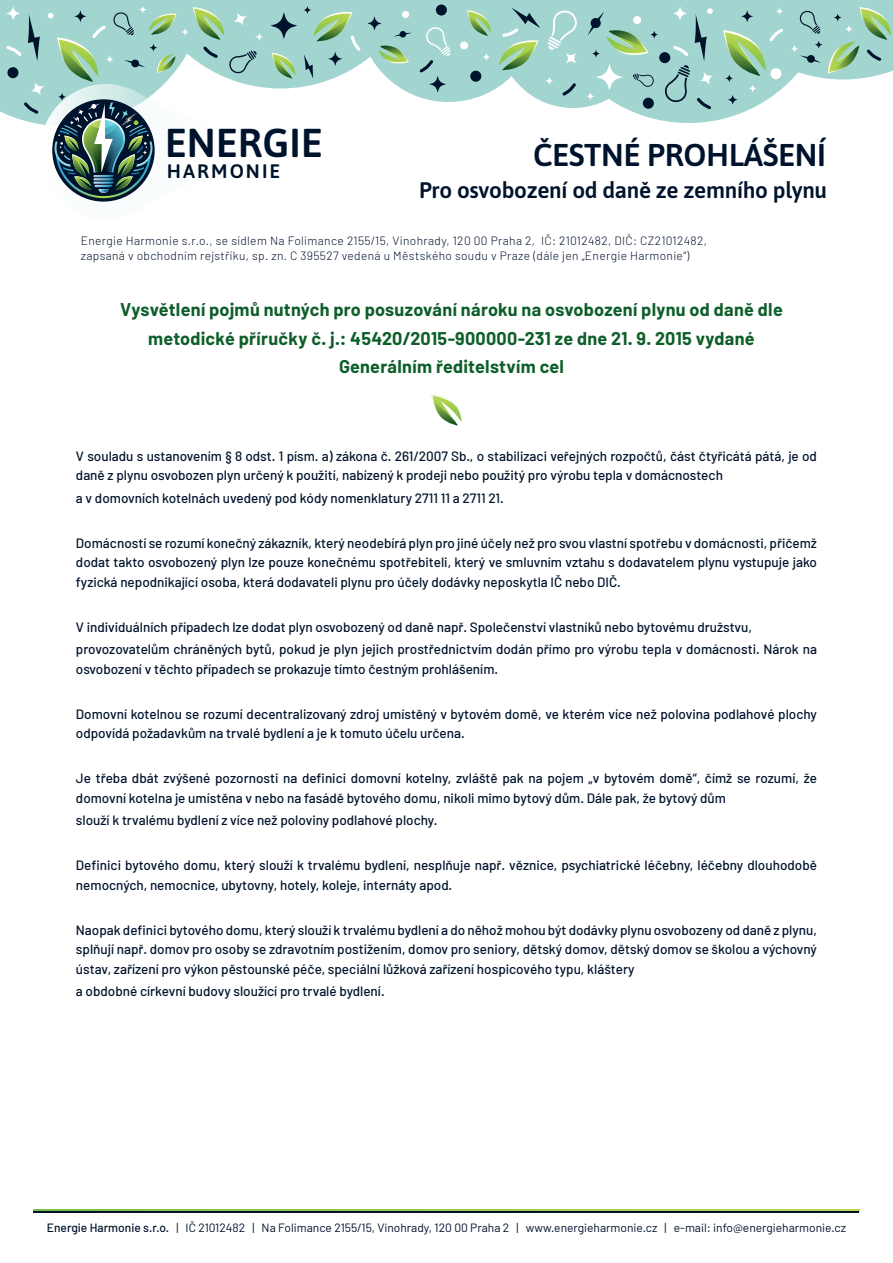
<style>
.page{position:relative;width:893px;height:1263px;background:#fff}
.page>*{position:absolute;margin:0;border:0;box-sizing:border-box;transform-origin:0 0}
.t1{font:600 40.35px "Asap";color:#00132c}
.t2{font:600 31.5px "Asap";letter-spacing:-.015em;color:#00132c}
.t3{font:600 22.5px "Asap";letter-spacing:-.015em;color:#00132c}
.t4{font:600 19.5px "Asap";letter-spacing:.105em;color:#00132c}
.t5{font:700 18px/28.5px "Barlow";letter-spacing:.015em;color:#0d5e29;text-align:center}
.t6{font:500 13.5px/19.5px "Barlow";color:#00132c}
.t7{font:300 12px/15px "Barlow";letter-spacing:.03em;color:#00132c}
.t8{font:12px "Barlow";color:#00132c}
.s1{font-weight:500}
</style>
<div class="page">
<svg style="left:34px;top:1209px;width:825px;height:2px;background:#99cb4a"></svg>
<hr style="left:34px;top:1211px;width:825px;height:1px;background:#00132c">
<svg style="left:0;top:0;width:893px;height:123px;fill:#a3d5d0"></svg>
<div style="left:402px;top:11px;width:7px;height:7px;background:#fff;border-radius:50%"></div>
<div style="left:470px;top:71px;width:11px;height:11px;background:#00132c;border-radius:50%"></div>
<div style="left:436px;top:4px;width:11px;height:12px;background:#00132c;border-radius:50%"></div>
<div style="left:460px;top:41px;width:8px;height:8px;background:#fff;border-radius:50%"></div>
<svg style="left:393px;top:31px;width:19px;height:7px"></svg>
<svg style="left:270px;top:12px;width:27px;height:27px"></svg>
<svg style="left:367px;top:16px;width:15px;height:15px"></svg>
<svg style="left:482px;top:53px;width:8px;height:8px"></svg>
<svg style="left:545px;top:77px;width:8px;height:8px"></svg>
<svg style="left:562px;top:83px;width:14px;height:13px"></svg>
<svg style="left:272px;top:53px;width:23px;height:25px"></svg>
<svg style="left:467px;top:10px;width:24px;height:26px"></svg>
<svg style="left:378px;top:46px;width:31px;height:18px"></svg>
<svg style="left:303px;top:6px;width:58px;height:72px;background:#a0cdbd"></svg>
<svg style="left:499px;top:8px;width:41px;height:63px;background:#99c6ae"></svg>
<svg style="left:547px;top:9px;width:31px;height:54px;background:#b1dbd7"></svg>
<svg style="left:419px;top:26px;width:32px;height:67px;background:#9ecbc8"></svg>
<svg style="left:741px;top:10px;width:12px;height:12px"></svg>
<svg style="left:776px;top:7px;width:7px;height:8px"></svg>
<svg style="left:723px;top:29px;width:60px;height:76px;background:#a5d0ba"></svg>
<svg style="left:586px;top:6px;width:127px;height:103px;background:#9ccac3"></svg>
<svg style="left:791px;top:7px;width:100px;height:66px;background:#9bcab9"></svg>
<svg style="left:6px;top:6px;width:257px;height:196px"></svg>
<svg style="left:431px;top:394px;width:31px;height:31px"></svg>
<h1 class="t1" style="left:165px;top:114px;width:160px">ENERGIE</h1>
<h3 class="t4" style="left:167px;top:157px;width:115px">HARMONIE</h3>
<h2 class="t2" style="left:533px;top:133px;width:294px">ČESTNÉ PROHLÁŠENÍ</h2>
<h3 class="t3" style="left:419px;top:174px;width:410px">Pro osvobození od daně ze zemního plynu</h3>
<p class="t7" style="left:81px;top:233px;width:628px">Energie Harmonie s.r.o., se sídlem Na Folimance 2155/15, Vinohrady, 120 00 Praha 2, IČ: 21012482, DIČ: CZ21012482, zapsaná v obchodním rejstříku, sp. zn. C 395527 vedená u Městského soudu v Praze (dále jen „Energie Harmonie“)</p>
<h3 class="t5" style="left:120px;top:295px;width:664px">Vysvětlení pojmů nutných pro posuzování nároku na osvobození plynu od daně dle metodické příručky č. j.: 45420/2015-900000-231 ze dne 21. 9. 2015 vydané<br>Generálním ředitelstvím cel</h3>
<p class="t6" style="left:76px;top:446px;width:743px">V souladu s ustanovením § 8 odst. 1 písm. a) zákona č. 261/2007 Sb., o stabilizaci veřejných rozpočtů, část čtyřicátá pátá, je od daně z plynu osvobozen plyn určený k použití, nabízený k prodeji nebo použitý pro výrobu tepla v domácnostech</p>
<p class="t6" style="left:76px;top:488px;width:429px">a v domovních kotelnách uvedený pod kódy nomenklatury 2711 11 a 2711 21.</p>
<p class="t6" style="left:76px;top:533px;width:743px;text-align:justify">Domácností se rozumí konečný zákazník, který neodebírá plyn pro jiné účely než pro svou vlastní spotřebu v domácnosti, přičemž dodat takto osvobozený plyn lze pouze konečnému spotřebiteli, který ve smluvním vztahu s dodavatelem plynu vystupuje jako fyzická nepodnikající osoba, která dodavateli plynu pro účely dodávky neposkytla IČ nebo DIČ.</p>
<p class="t6" style="left:76px;top:615px;width:743px;line-height:22.5px">V individuálních případech lze dodat plyn osvobozený od daně např. Společenství vlastníků nebo bytovému družstvu, provozovatelům chráněných bytů, pokud je plyn jejich prostřednictvím dodán přímo pro výrobu tepla v domácnosti. Nárok na</p>
<p class="t6" style="left:76px;top:659px;width:424px">osvobození v těchto případech se prokazuje tímto čestným prohlášením.</p>
<p class="t6" style="left:76px;top:704px;width:742px">Domovní kotelnou se rozumí decentralizovaný zdroj umístěný v bytovém domě, ve kterém více než polovina podlahové plochy odpovídá požadavkům na trvalé bydlení a je k tomuto účelu určena.</p>
<p class="t6" style="left:76px;top:768px;width:743px">Je třeba dbát zvýšené pozornosti na definici domovní kotelny, zvláště pak na pojem „v bytovém domě“, čímž se rozumí, že domovní kotelna je umístěna v nebo na fasádě bytového domu, nikoli mimo bytový dům. Dále pak, že bytový dům</p>
<p class="t6" style="left:76px;top:810px;width:363px">slouží k trvalému bydlení z více než poloviny podlahové plochy.</p>
<p class="t6" style="left:76px;top:855px;width:743px">Definici bytového domu, který slouží k trvalému bydlení, nesplňuje např. věznice, psychiatrické léčebny, léčebny dlouhodobě nemocných, nemocnice, ubytovny, hotely, koleje, internáty apod.</p>
<p class="t6" style="left:76px;top:920px;width:743px;text-align:justify">Naopak definici bytového domu, který slouží k trvalému bydlení a do něhož mohou být dodávky plynu osvobozeny od daně z plynu, splňují např. domov pro osoby se zdravotním postižením, domov pro seniory, dětský domov, dětský domov se školou a výchovný ústav, zařízení pro výkon pěstounské péče, speciální lůžková zařízení hospicového typu, kláštery</p>
<p class="t6" style="left:76px;top:981px;width:310px">a obdobné církevní budovy sloužící pro trvalé bydlení.</p>
<p class="t8" style="left:47px;top:1221px;width:801px"><span class="s1">Energie Harmonie s.r.o.</span> | IČ 21012482 | Na Folimance 2155/15, Vinohrady, 120 00 Praha 2 | www.energieharmonie.cz | e-mail: info@energieharmonie.cz</p>
</div>
